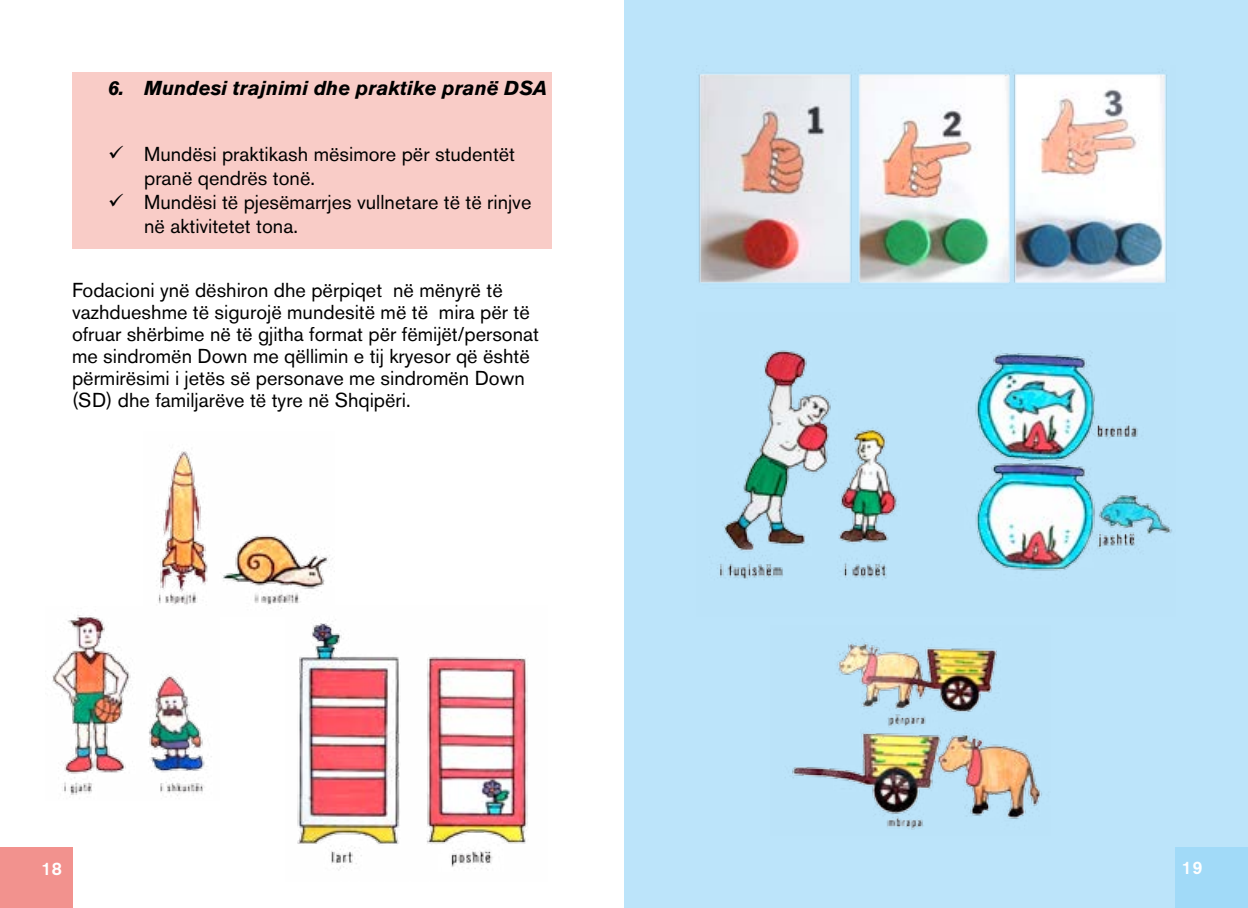
<style>
.page{position:relative;width:1248px;height:908px;background:#fff}
.page>*{position:absolute;margin:0;border:0;box-sizing:border-box;transform-origin:0 0}
.t1{font:20px/22px "Akzidenz Grotesk BE";color:#000}
.t2{font:italic 700 20px "Akzidenz Grotesk BE";color:#000}
.t3{font:500 18px "Akzidenz Grotesk BE";color:#fff}
</style>
<div class="page">
<div style="left:72px;top:72px;width:480px;height:176px;background:#f9ccc7"></div>
<div style="left:624px;top:0;width:623px;height:907px;background:#bce4fa"></div>
<img style="left:156px;top:451px;width:177px;height:158px">
<img style="left:52px;top:606px;width:167px;height:190px">
<img style="left:792px;top:638px;width:250px;height:192px">
<img style="left:285px;top:604px;width:243px;height:267px">
<img style="left:717px;top:350px;width:455px;height:230px">
<img style="left:698px;top:70px;width:469px;height:213px">
<div style="left:1175px;top:847px;width:72px;height:60px;background:#a1daf8"></div>
<div style="left:0;top:847px;width:72px;height:60px;background:#f2928e"></div>
<p class="t2" style="left:108px;top:76px;width:441px">6. Mundesi trajnimi dhe praktike pranë DSA</p>
<p class="t1" style="left:144px;top:142px;width:372px;line-height:24px;text-indent:-36px">✓ Mundësi praktikash mësimore për studentët pranë qendrës tonë.</p>
<p class="t1" style="left:144px;top:190px;width:389px;line-height:24px;text-indent:-36px">✓ Mundësi të pjesëmarrjes vullnetare të të rinjve në aktivitetet tona.</p>
<p class="t1" style="left:72px;top:279px;width:468px">Fodacioni ynë dëshiron dhe përpiqet në mënyrë të vazhdueshme të sigurojë mundesitë më të mira për të ofruar shërbime në të gjitha format për fëmijët/personat me sindromën Down me qëllimin e tij kryesor që është përmirësimi i jetës së personave me sindromën Down (SD) dhe familjarëve të tyre në Shqipëri.</p>
<p class="t3" style="left:41px;top:857px;width:22px">18</p>
<p class="t3" style="left:1181px;top:855px;width:22px">19</p>
</div>
